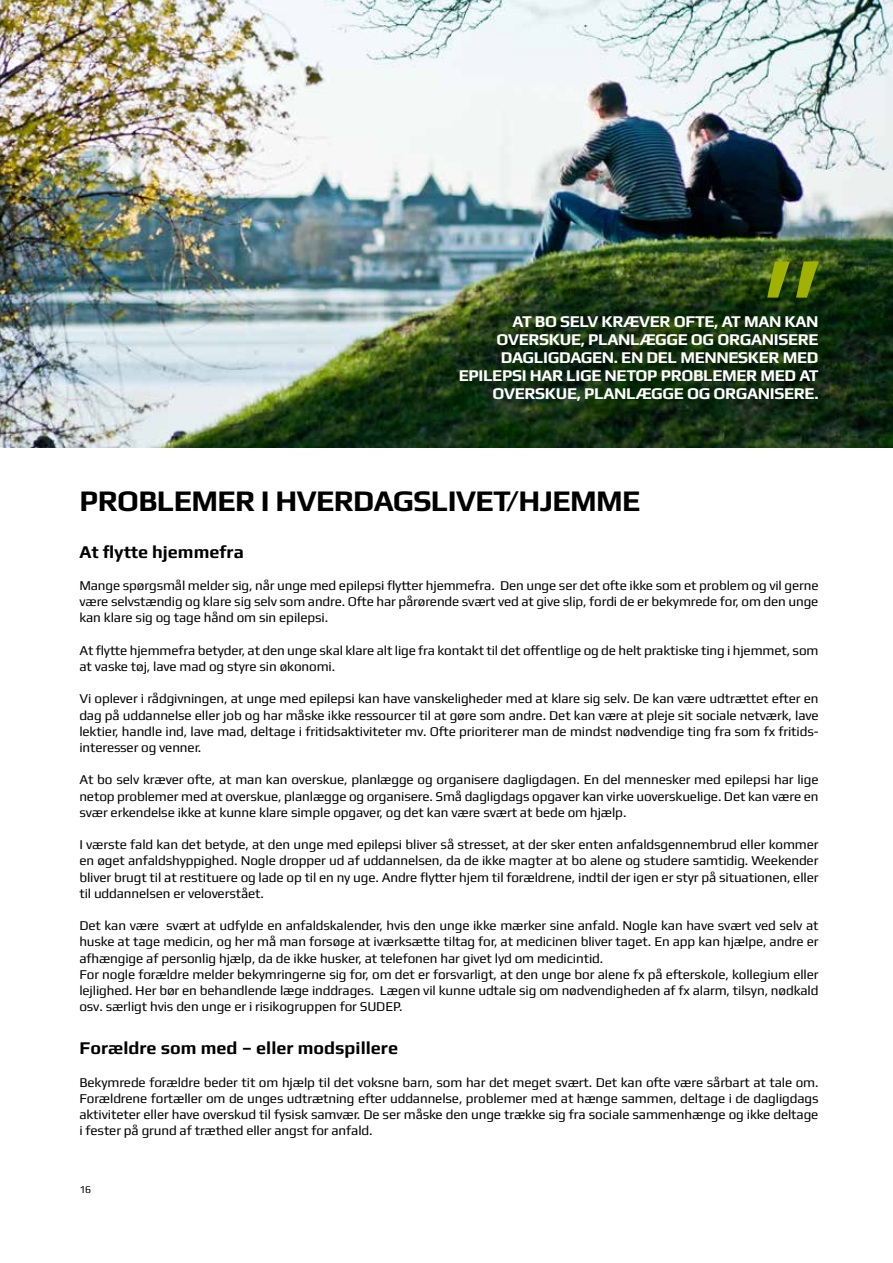
<style>
.page{position:relative;width:893px;height:1263px;background:#fff}
.page>*{position:absolute;margin:0;border:0;box-sizing:border-box;transform-origin:0 0}
.t1{font:700 30px "Play";letter-spacing:-.02em;color:#000}
.t2{font:700 18px "Play";color:#000}
.t3{font:700 16.5px/18px "Play";letter-spacing:-.02em;color:#fff;text-align:right}
.t4{font:13.5px/16.2px "Play";letter-spacing:-.01em;color:#000;text-align:justify}
.t5{font:10.5px "Play";color:#000}
</style>
<div class="page">
<img style="left:0;top:0;width:893px;height:448px">
<svg style="left:767px;top:261px;width:52px;height:37px;background:#617a08"></svg>
<p class="t3" style="left:459px;top:313px;width:361px">AT BO SELV KRÆVER OFTE, AT MAN KAN OVERSKUE, PLANLÆGGE OG ORGANISERE DAGLIGDAGEN. EN DEL MENNESKER MED EPILEPSI HAR LIGE NETOP PROBLEMER MED AT OVERSKUE, PLANLÆGGE OG ORGANISERE.</p>
<h1 class="t1" style="left:80px;top:488px;width:563px">PROBLEMER I HVERDAGSLIVET/HJEMME</h1>
<h2 class="t2" style="left:79px;top:541px;width:166px">At 昀氀ytte hjemmefra</h2>
<p class="t4" style="left:79px;top:577px;width:741px">Mange spørgsmål melder sig, når unge med epilepsi 昀氀ytter hjemmefra. Den unge ser det ofte ikke som et problem og vil gerne være selvstændig og klare sig selv som andre. Ofte har pårørende svært ved at give slip, fordi de er bekymrede for, om den unge kan klare sig og tage hånd om sin epilepsi.</p>
<p class="t4" style="left:79px;top:642px;width:741px">At 昀氀ytte hjemmefra betyder, at den unge skal klare alt lige fra kontakt til det o昀昀entlige og de helt praktiske ting i hjemmet, som at vaske tøj, lave mad og styre sin økonomi.</p>
<p class="t4" style="left:79px;top:691px;width:741px">Vi oplever i rådgivningen, at unge med epilepsi kan have vanskeligheder med at klare sig selv. De kan være udtrættet efter en dag på uddannelse eller job og har måske ikke ressourcer til at gøre som andre. Det kan være at pleje sit sociale netværk, lave lektier, handle ind, lave mad, deltage i fritidsaktiviteter mv. Ofte prioriterer man de mindst nødvendige ting fra som fx fritids&shy;interesser og venner.</p>
<p class="t4" style="left:79px;top:772px;width:741px">At bo selv kræver ofte, at man kan overskue, planlægge og organisere dagligdagen. En del mennesker med epilepsi har lige netop problemer med at overskue, planlægge og organisere. Små dagligdags opgaver kan virke uoverskuelige. Det kan være en svær erkendelse ikke at kunne klare simple opgaver, og det kan være svært at bede om hjælp.</p>
<p class="t4" style="left:79px;top:837px;width:741px">I værste fald kan det betyde, at den unge med epilepsi bliver så stresset, at der sker enten anfaldsgennembrud eller kommer en øget anfaldshyppighed. Nogle dropper ud af uddannelsen, da de ikke magter at bo alene og studere samtidig. Weekender bliver brugt til at restituere og lade op til en ny uge. Andre 昀氀ytter hjem til forældrene, indtil der igen er styr på situationen, eller til uddannelsen er veloverstået.</p>
<p class="t4" style="left:79px;top:918px;width:741px;text-align:left">Det kan være svært at udfylde en anfaldskalender, hvis den unge ikke mærker sine anfald. Nogle kan have svært ved selv at huske at tage medicin, og her må man forsøge at iværksætte tiltag for, at medicinen bliver taget. En app kan hjælpe, andre er afhængige af personlig hjælp, da de ikke husker, at telefonen har givet lyd om medicintid.<br>For nogle forældre melder bekymringerne sig for, om det er forsvarligt, at den unge bor alene fx på efterskole, kollegium eller lejlighed. Her bør en behandlende læge inddrages. Lægen vil kunne udtale sig om nødvendigheden af fx alarm, tilsyn, nødkald osv. særligt hvis den unge er i risikogruppen for SUDEP.</p>
<h2 class="t2" style="left:79px;top:1040px;width:320px">Forældre som med – eller modspillere</h2>
<p class="t4" style="left:79px;top:1075px;width:741px">Bekymrede forældre beder tit om hjælp til det voksne barn, som har det meget svært. Det kan ofte være sårbart at tale om.<br>Forældrene fortæller om de unges udtrætning efter uddannelse, problemer med at hænge sammen, deltage i de dagligdags aktiviteter eller have overskud til fysisk samvær. De ser måske den unge trække sig fra sociale sammenhænge og ikke deltage i fester på grund af træthed eller angst for anfald.</p>
<p class="t5" style="left:79px;top:1185px;width:13px">16</p>
</div>
